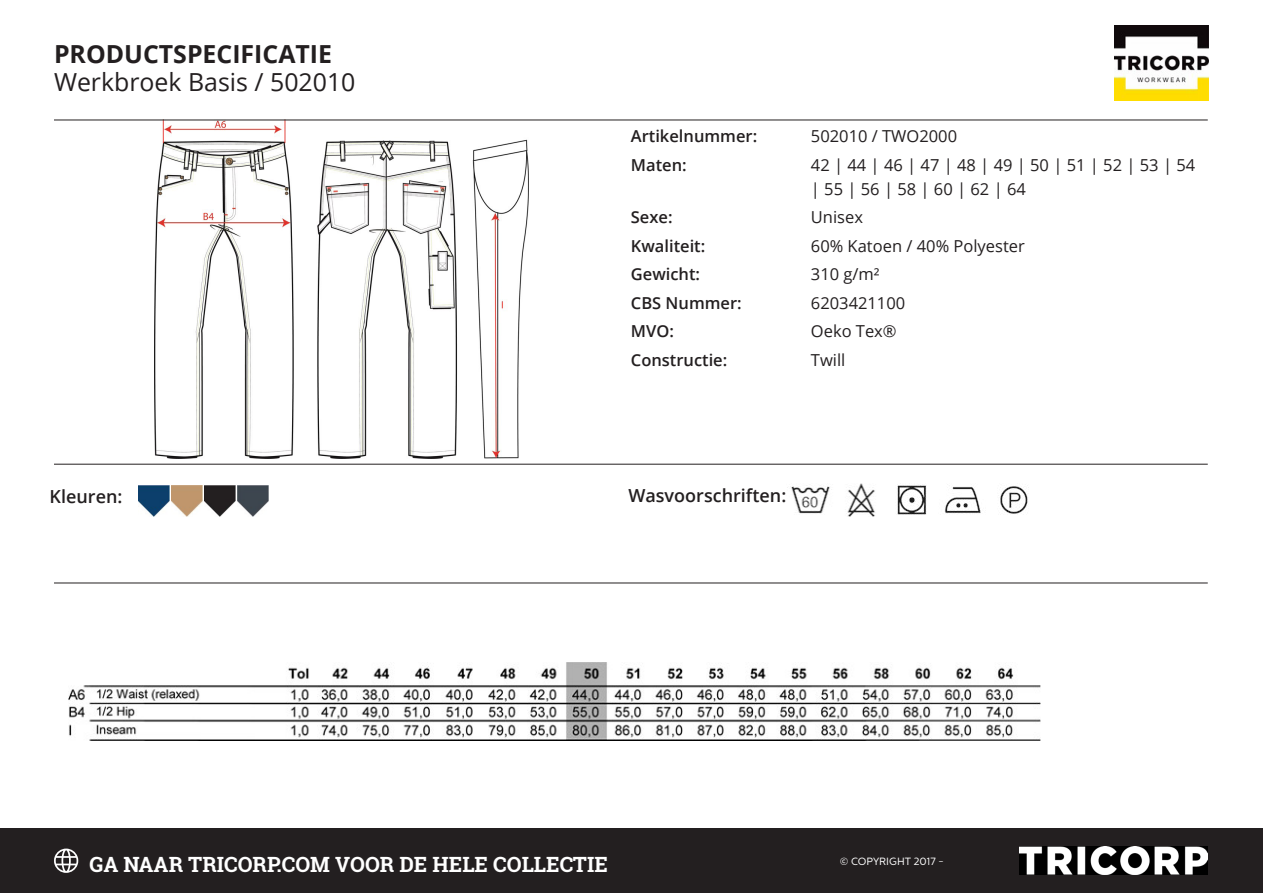
<style>
.page{position:relative;width:1263px;height:893px;background:#fff}
.page>*{position:absolute;margin:0;border:0;box-sizing:border-box;transform-origin:0 0}
.t1{font:24.9px "Open Sans";color:#231f20}
.t2{font:700 24.9px "Open Sans";color:#231f20}
.t3{font:700 21px "Roboto Slab";color:#fff}
.t4{font:600 18px "Open Sans";color:#231f20}
.Kenmerk{font:16.5px/24px "Open Sans";color:#231f20}
.Kenmerk-2{font:600 16.5px "Open Sans";color:#231f20}
.t5{font:10.5px "Centrale Sans";color:#fff}
</style>
<div class="page">
<img style="left:1114px;top:26px;width:95px;height:74px">
<img style="left:154px;top:121px;width:375px;height:338px">
<img style="left:897px;top:485px;width:30px;height:30px">
<img style="left:787px;top:486px;width:43px;height:28px">
<img style="left:847px;top:484px;width:28px;height:33px">
<img style="left:1000px;top:486px;width:28px;height:28px">
<img style="left:945px;top:487px;width:36px;height:27px">
<img style="left:138px;top:486px;width:31px;height:31px">
<img style="left:171px;top:486px;width:31px;height:31px">
<img style="left:204px;top:486px;width:31px;height:31px">
<img style="left:237px;top:486px;width:31px;height:31px">
<hr style="left:54px;top:120px;width:1154px;height:1px;background:#231f20">
<hr style="left:54px;top:464px;width:1154px;height:1px;background:#231f20">
<div style="left:0;top:828px;width:1263px;height:65px;background:#231f20"></div>
<svg style="left:54px;top:849px;width:24px;height:24px"></svg>
<img style="left:1020px;top:847px;width:188px;height:28px">
<hr style="left:54px;top:583px;width:1154px;height:1px;background:#231f20">
<img style="left:68px;top:662px;width:972px;height:79px">
<p class="t2" style="left:54px;top:36px;width:280px">PRODUCTSPECIFICATIE</p>
<p class="t1" style="left:54px;top:65px;width:303px">Werkbroek Basis / 502010</p>
<p class="t4" style="left:50px;top:484px;width:74px">Kleuren:</p>
<p class="Kenmerk-2" style="left:631px;top:125px;width:128px">Artikelnummer:</p>
<p class="Kenmerk" style="left:811px;top:124px;width:148px">502010 / TWO2000</p>
<p class="Kenmerk-2" style="left:631px;top:154px;width:57px">Maten:</p>
<p class="Kenmerk" style="left:811px;top:152px;width:386px">42 | 44 | 46 | 47 | 48 | 49 | 50 | 51 | 52 | 53 | 54 | 55 | 56 | 58 | 60 | 62 | 64</p>
<p class="Kenmerk-2" style="left:631px;top:206px;width:43px">Sexe:</p>
<p class="Kenmerk" style="left:811px;top:205px;width:54px">Unisex</p>
<p class="Kenmerk-2" style="left:631px;top:235px;width:76px">Kwaliteit:</p>
<p class="Kenmerk" style="left:811px;top:233px;width:215px">60% Katoen / 40% Polyester</p>
<p class="Kenmerk-2" style="left:631px;top:263px;width:71px">Gewicht:</p>
<p class="Kenmerk" style="left:811px;top:262px;width:70px">310 g/m²</p>
<p class="Kenmerk-2" style="left:631px;top:292px;width:112px">CBS Nummer:</p>
<p class="Kenmerk" style="left:811px;top:290px;width:96px">6203421100</p>
<p class="Kenmerk-2" style="left:631px;top:320px;width:45px">MVO:</p>
<p class="Kenmerk" style="left:811px;top:319px;width:87px">Oeko Tex®</p>
<p class="Kenmerk-2" style="left:631px;top:349px;width:98px">Constructie:</p>
<p class="Kenmerk" style="left:811px;top:347px;width:36px">Twill</p>
<p class="t4" style="left:628px;top:483px;width:159px">Wasvoorschriften:</p>
<p class="t3" style="left:90px;top:850px;width:520px">GA NAAR TRICORP.COM VOOR DE HELE COLLECTIE</p>
<p class="t5" style="left:840px;top:855px;width:106px">© COPYRIGHT 2017 -</p>
</div>
